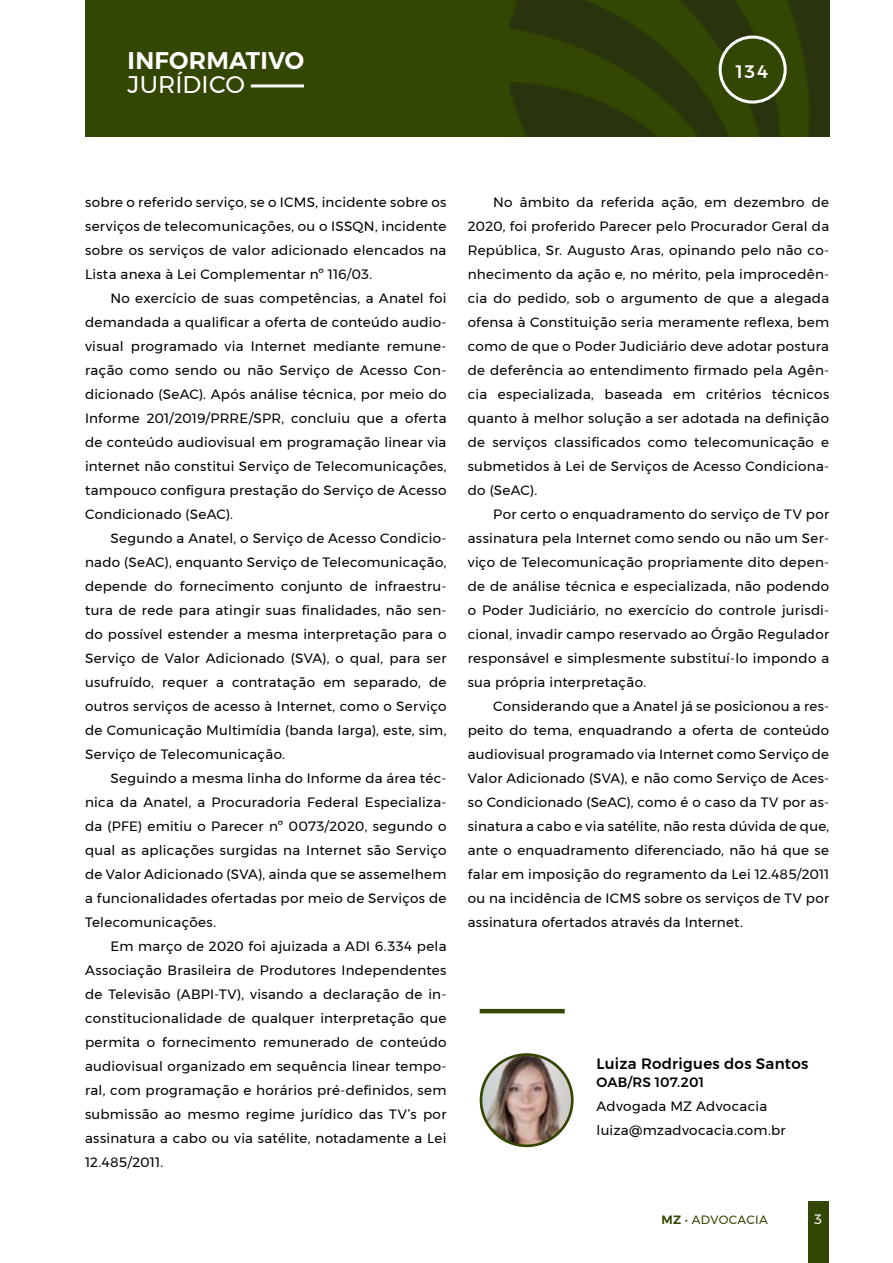
<style>
.page{position:relative;width:893px;height:1263px;background:#fff}
.page>*{position:absolute;margin:0;border:0;box-sizing:border-box;transform-origin:0 0}
.t1{font:600 24px "Montserrat";letter-spacing:.01em;color:#fff}
.t2{font:24px "Montserrat";letter-spacing:.005em;color:#fff}
.t3{font:500 18px "Montserrat";color:#fff}
.t4{font:500 15px "Montserrat";letter-spacing:.02em;color:#000}
.t5{font:13.5px/24px "Montserrat";letter-spacing:.02em;color:#000;text-align:justify}
.t6{font:500 13.5px "Montserrat";letter-spacing:.015em;color:#000}
.t7{font:13.5px "Montserrat";color:#fff}
.t8{font:12px "Montserrat";letter-spacing:.025em;color:#344603}
.s1{font-weight:600}
</style>
<div class="page">
<div style="left:85px;top:0;width:744px;height:136px;background:#344603"></div>
<img style="left:510px;top:0;width:319px;height:136px">
<div style="left:808px;top:1201px;width:21px;height:62px;background:#344603"></div>
<hr style="left:251px;top:84px;width:53px;height:3px;background:#fff">
<div style="left:720px;top:37px;width:65px;height:65px;background:#344603;border-radius:50%"></div>
<div style="left:719px;top:36px;width:68px;height:68px;border:3px solid #fff;border-radius:50%"></div>
<hr style="left:480px;top:1009px;width:85px;height:4px;background:#344603">
<img style="left:481px;top:1054px;width:91px;height:92px;border-radius:46px">
<div style="left:480px;top:1053px;width:94px;height:94px;border:3px solid #344603;border-radius:50%"></div>
<h1 class="t1" style="left:128px;top:42px;width:178px">INFORMATIVO</h1>
<h1 class="t2" style="left:128px;top:67px;width:119px">JURÍDICO</h1>
<h2 class="t3" style="left:736px;top:58px;width:34px">134</h2>
<p class="t5" style="left:85px;top:190px;width:363px">sobre o referido serviço, se o ICMS, incidente sobre os serviços de telecomunicações, ou o ISSQN, incidente sobre os serviços de valor adicionado elencados na Lista anexa à Lei Complementar nº 116/03.</p>
<p class="t5" style="left:85px;top:286px;width:363px;text-indent:26px">No exercício de suas competências, a Anatel foi demandada a qualificar a oferta de conteúdo audio&shy;visual programado via Internet mediante remune&shy;ração como sendo ou não Serviço de Acesso Con&shy;dicionado (SeAC). Após análise técnica, por meio do Informe 201/2019/PRRE/SPR, concluiu que a oferta de conteúdo audiovisual em programação linear via internet não constitui Serviço de Telecomunicações, tampouco configura prestação do Serviço de Acesso Condicionado (SeAC).</p>
<p class="t5" style="left:85px;top:526px;width:363px;text-indent:26px">Segundo a Anatel, o Serviço de Acesso Condicio&shy;nado (SeAC), enquanto Serviço de Telecomunicação, depende do fornecimento conjunto de infraestru&shy;tura de rede para atingir suas finalidades, não sen&shy;do possível estender a mesma interpretação para o Serviço de Valor Adicionado (SVA), o qual, para ser usufruído, requer a contratação em separado, de outros serviços de acesso à Internet, como o Serviço de Comunicação Multimídia (banda larga), este, sim, Serviço de Telecomunicação.</p>
<p class="t5" style="left:85px;top:766px;width:363px;text-indent:26px">Seguindo a mesma linha do Informe da área téc&shy;nica da Anatel, a Procuradoria Federal Especializa&shy;da (PFE) emitiu o Parecer nº 0073/2020, segundo o qual as aplicações surgidas na Internet são Serviço de Valor Adicionado (SVA), ainda que se assemelhem a funcionalidades ofertadas por meio de Serviços de Telecomunicações.</p>
<p class="t5" style="left:85px;top:934px;width:363px;text-indent:26px">Em março de 2020 foi ajuizada a ADI 6.334 pela Associação Brasileira de Produtores Independentes de Televisão (ABPI-TV), visando a declaração de in&shy;constitucionalidade de qualquer interpretação que permita o fornecimento remunerado de conteúdo audiovisual organizado em sequência linear tempo&shy;ral, com programação e horários pré-definidos, sem submissão ao mesmo regime jurídico das TV’s por assinatura a cabo ou via satélite, notadamente a Lei 12.485/2011.</p>
<p class="t5" style="left:468px;top:190px;width:363px;text-indent:26px">No âmbito da referida ação, em dezembro de 2020, foi proferido Parecer pelo Procurador Geral da República, Sr. Augusto Aras, opinando pelo não co&shy;nhecimento da ação e, no mérito, pela improcedên&shy;cia do pedido, sob o argumento de que a alegada ofensa à Constituição seria meramente reflexa, bem como de que o Poder Judiciário deve adotar postura de deferência ao entendimento firmado pela Agên&shy;cia especializada, baseada em critérios técnicos quanto à melhor solução a ser adotada na definição de serviços classificados como telecomunicação e submetidos à Lei de Serviços de Acesso Condiciona&shy;do (SeAC).</p>
<p class="t5" style="left:468px;top:502px;width:363px;text-indent:26px">Por certo o enquadramento do serviço de TV por assinatura pela Internet como sendo ou não um Ser&shy;viço de Telecomunicação propriamente dito depen&shy;de de análise técnica e especializada, não podendo o Poder Judiciário, no exercício do controle jurisdi&shy;cional, invadir campo reservado ao Órgão Regulador responsável e simplesmente substituí-lo impondo a sua própria interpretação.</p>
<p class="t5" style="left:468px;top:694px;width:363px;text-indent:26px">Considerando que a Anatel já se posicionou a res&shy;peito do tema, enquadrando a oferta de conteúdo audiovisual programado via Internet como Serviço de Valor Adicionado (SVA), e não como Serviço de Aces&shy;so Condicionado (SeAC), como é o caso da TV por as&shy;sinatura a cabo e via satélite, não resta dúvida de que, ante o enquadramento diferenciado, não há que se falar em imposição do regramento da Lei 12.485/2011 ou na incidência de ICMS sobre os serviços de TV por assinatura ofertados através da Internet.</p>
<p class="t4" style="left:597px;top:1051px;width:213px">Luiza Rodrigues dos Santos</p>
<p class="t6" style="left:597px;top:1071px;width:109px">OAB/RS 107.201</p>
<p class="t5" style="left:597px;top:1094px;width:191px">Advogada MZ Advocacia luiza@mzadvocacia.com.br</p>
<p class="t8" style="left:661px;top:1210px;width:108px"><span class="s1">MZ</span> • ADVOCACIA</p>
<p class="t7" style="left:814px;top:1208px;width:9px">3</p>
</div>
